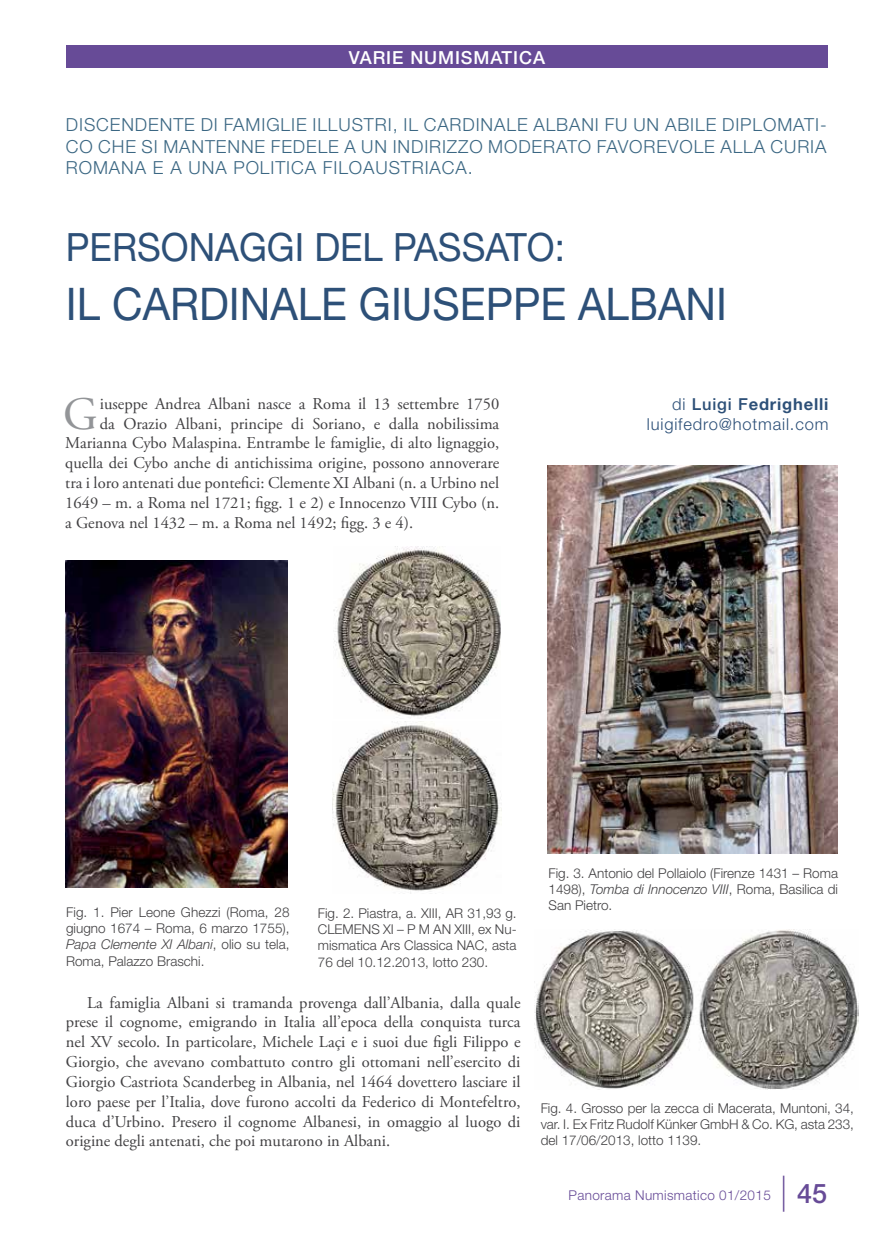
<style>
.page{position:relative;width:893px;height:1234px;background:#fff}
.page>*{position:absolute;margin:0;border:0;box-sizing:border-box;transform-origin:0 0}
.t1{font:46.35px "Adobe Garamond Pro";color:#939598}
.t2{font:45px "Helvetica Neue";color:#2d5078;scale:.94 1}
.t3{font:39px "Helvetica Neue";color:#2d5078;scale:.94 1}
.t4{font:100 36px "Helvetica Neue";color:#674b97}
.t5{font:500 27px "Helvetica Neue";color:#674b97}
.t6{font:300 18px/21.6px "Helvetica Neue";letter-spacing:.05em;color:#3b6783;text-align:justify}
.t7{font:500 18px "Helvetica Neue";letter-spacing:.05em;color:#fff}
.t8{font:16.5px/19.8px "Adobe Garamond Pro";color:#414042;text-align:justify}
.t9{font:300 16.5px "Helvetica Neue";letter-spacing:.05em;color:#2d5078}
.t10{font:700 16.5px "Helvetica Neue";letter-spacing:.05em;color:#2d5078}
.t11{font:300 13.5px/16.2px "Helvetica Neue";color:#414042;text-align:justify}
.t12{font:300 13.5px "Helvetica Neue";letter-spacing:.025em;color:#674b97}
.s1{font-weight:300}
.s2{font-weight:500}
.s3{font-style:italic}
</style>
<div class="page">
<img style="left:66px;top:561px;width:221px;height:326px">
<img style="left:334px;top:546px;width:167px;height:171px">
<img style="left:547px;top:465px;width:291px;height:387px">
<img style="left:535px;top:929px;width:324px;height:160px">
<img style="left:333px;top:721px;width:169px;height:171px">
<div style="left:66px;top:45px;width:762px;height:23px;background:#674b97"></div>
<p class="t7" style="left:349px;top:46px;width:198px">VARIE NUMISMATICA</p>
<p class="t6" style="left:66px;top:114px;width:762px">DISCENDENTE DI FAMIGLIE ILLUSTRI, IL CARDINALE ALBANI FU UN ABILE DIPLOMATI-CO CHE SI MANTENNE FEDELE A UN INDIRIZZO MODERATO FAVOREVOLE ALLA CURIA ROMANA E A UNA POLITICA FILOAUSTRIACA.</p>
<h3 class="t3" style="left:66px;top:224px;width:532px">PERSONAGGI DEL PASSATO:</h3>
<h2 class="t2" style="left:66px;top:277px;width:705px">IL CARDINALE GIUSEPPE ALBANI</h2>
<p class="t8" style="left:100px;top:394px;width:401px">iuseppe Andrea Albani nasce a Roma il 13 settembre 1750</p>
<p class="t8" style="left:100px;top:414px;width:401px">da Orazio Albani, principe di Soriano, e dalla nobilissima</p>
<p class="t8" style="left:65px;top:434px;width:435px">Marianna Cybo Malaspina. Entrambe le famiglie, di alto lignaggio,</p>
<p class="t8" style="left:65px;top:453px;width:435px">quella dei Cybo anche di antichissima origine, possono annoverare</p>
<p class="t8" style="left:65px;top:473px;width:435px">tra i loro antenati due pontefici: Clemente XI Albani (n. a Urbino nel</p>
<p class="t8" style="left:65px;top:493px;width:435px">1649 – m. a Roma nel 1721; figg. 1 e 2) e Innocenzo VIII Cybo (n.</p>
<p class="t8" style="left:65px;top:513px;width:349px">a Genova nel 1432 – m. a Roma nel 1492; figg. 3 e 4).</p>
<h1 class="t1" style="left:63px;top:386px;width:36px">G</h1>
<p class="t10" style="left:672px;top:393px;width:158px"><span class="s1">di</span> <span class="s2">Luigi F</span>edrighelli</p>
<p class="t9" style="left:647px;top:413px;width:183px">luigifedro@hotmail.com</p>
<p class="t11" style="left:66px;top:903px;width:225px">Fig. 1. Pier Leone Ghezzi (Roma, 28 giugno 1674 – Roma, 6 marzo 1755), <span class="s3">Papa Clemente XI Albani</span>, olio su tela, Roma, Palazzo Braschi.</p>
<p class="t11" style="left:318px;top:904px;width:200px">Fig. 2. Piastra, a. XIII, AR 31,93 g.<br>CLEMENS XI – P M AN XIII, ex Nu&shy;mismatica Ars Classica NAC, asta 76 del 10.12.2013, lotto 230.</p>
<p class="t8" style="left:66px;top:992px;width:456px;text-indent:21px">La famiglia Albani si tramanda provenga dall’Albania, dalla quale prese il cognome, emigrando in Italia all’epoca della conquista turca nel XV secolo. In particolare, Michele Laçi e i suoi due figli Filippo e Giorgio, che avevano combattuto contro gli ottomani nell’esercito di Giorgio Castriota Scanderbeg in Albania, nel 1464 dovettero lasciare il loro paese per l’Italia, dove furono accolti da Federico di Montefeltro, duca d’Urbino. Presero il cognome Albanesi, in omaggio al luogo di origine degli antenati, che poi mutarono in Albani.</p>
<p class="t11" style="left:549px;top:864px;width:291px">Fig. 3. Antonio del Pollaiolo (Firenze 1431 – Roma 1498), <span class="s3">Tomba di Innocenzo VIII</span>, Roma, Basilica di San Pietro.</p>
<p class="t11" style="left:541px;top:1099px;width:315px">Fig. 4. Grosso per la zecca di Macerata, Muntoni, 34, var. I. Ex Fritz Rudolf Künker GmbH &amp; Co. KG, asta 233, del 17/06/2013, lotto 1139.</p>
<p class="t12" style="left:569px;top:1186px;width:204px">Panorama Numismatico 01/2015</p>
<h3 class="t4" style="left:780px;top:1170px;width:9px">|</h3>
<h3 class="t5" style="left:797px;top:1176px;width:32px">45</h3>
</div>
